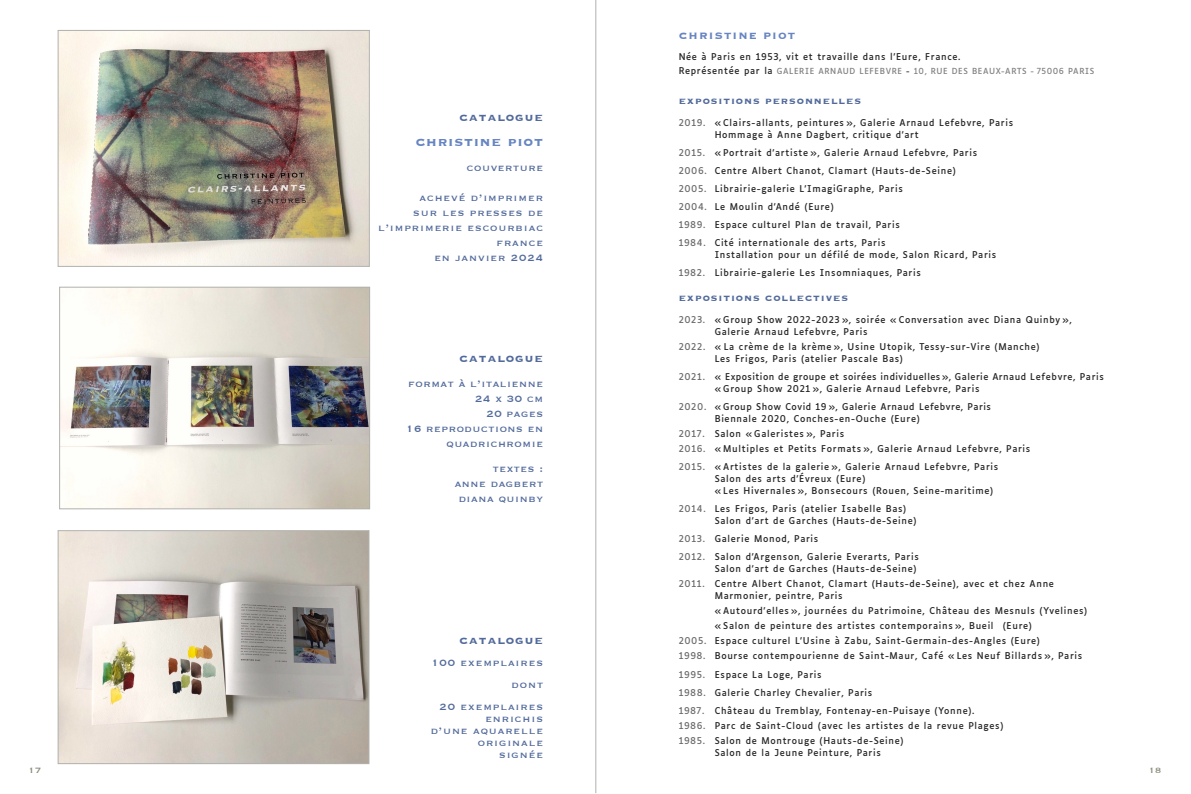
<style>
.page{position:relative;width:1191px;height:794px;background:#fff}
.page>*{position:absolute;margin:0;border:0;box-sizing:border-box;transform-origin:0 0}
.t1{font:700 16px "Copperplate";letter-spacing:.05em;color:#6785c2}
.t2{font:700 14px "Copperplate";letter-spacing:.05em;color:#526a9b}
.t3{font:12px/15px "Copperplate";letter-spacing:.075em;color:#526a9b;text-align:right}
.t4{font:12px/15px "Copperplate";letter-spacing:.05em;color:#526a9b;text-align:right}
.t5{font:700 12px "Copperplate";letter-spacing:.075em;color:#526a9b}
.t6{font:700 12px "Copperplate";letter-spacing:.1em;color:#6785c2}
.t7{font:10px "Copperplate";color:#8a8b79}
.t8{font:9px/18px "Luciole";letter-spacing:.075em;color:#272627}
.t9{font:8px "Luciole";letter-spacing:.075em;color:#828282}
.s1{font-size:9px;color:#272627}
.s2{color:#272627}
.s3{color:#6b6b6b}
</style>
<div class="page">
<img style="left:60px;top:32px;width:308px;height:233px">
<div style="left:58px;top:30px;width:312px;height:237px;border:1px solid #b1b1ad"></div>
<img style="left:61px;top:289px;width:307px;height:218px">
<div style="left:59px;top:287px;width:311px;height:222px;border:1px solid #b1b1ad"></div>
<img style="left:60px;top:532px;width:307px;height:230px">
<div style="left:58px;top:530px;width:311px;height:234px;border:1px solid #b1b1ad"></div>
<hr style="left:595px;top:0;width:1px;height:793px;background:#b1b1ad">
<h2 class="t2" style="left:459px;top:110px;width:85px">catalogue</h2>
<h1 class="t1" style="left:416px;top:133px;width:129px">christine piot</h1>
<h3 class="t4" style="left:467px;top:160px;width:78px">couverture</h3>
<h3 class="t3" style="left:378px;top:190px;width:166px">achevé d’imprimer<br>sur les presses de l’imprimerie escourbiac france<br>en janvier 2024</h3>
<h2 class="t2" style="left:459px;top:351px;width:85px">catalogue</h2>
<h3 class="t4" style="left:406px;top:377px;width:138px">format à l’italienne<br>24 x 30 cm<br>20 pages<br>16 reproductions en quadrichromie</h3>
<h3 class="t4" style="left:455px;top:462px;width:90px">textes :<br>anne dagbert diana quinby</h3>
<h2 class="t2" style="left:459px;top:633px;width:85px">catalogue</h2>
<h3 class="t3" style="left:431px;top:652px;width:113px;line-height:22px">100 exemplaires dont<br>20 exemplaires</h3>
<h3 class="t3" style="left:431px;top:713px;width:114px;line-height:12px">enrichis<br>d’une aquarelle originale<br>signée</h3>
<h3 class="t6" style="left:678px;top:30px;width:118px">CHRISTINE PIOT</h3>
<p class="t8" style="left:678px;top:49px;width:283px">Née à Paris en 1953, vit et travaille dans l’Eure, France.</p>
<p class="t9" style="left:678px;top:68px;width:417px"><span class="s1">Représentée par la</span> GALERIE ARNAUD LEFEBVRE <span class="s2">-</span> 10, RUE DES BEAUX-ARTS - 75006 PARIS</p>
<h3 class="t5" style="left:678px;top:95px;width:184px">expositions personnelles</h3>
<p class="t8" style="left:714px;top:118px;width:300px;line-height:12px;text-indent:-36px"><span class="s3">2019.</span> « Clairs-allants, peintures », Galerie Arnaud Lefebvre, Paris<br>Hommage à Anne Dagbert, critique d’art</p>
<p class="t8" style="left:678px;top:145px;width:300px"><span class="s3">2015.</span> « Portrait d’artiste », Galerie Arnaud Lefebvre, Paris <span class="s3">2006.</span> Centre Albert Chanot, Clamart (Hauts-de-Seine)<br><span class="s3">2005.</span> Librairie-galerie L’ImagiGraphe, Paris<br><span class="s3">2004.</span> Le Moulin d’Andé (Eure)<br><span class="s3">1989.</span> Espace culturel Plan de travail, Paris<br><span class="s3">1984.</span> Cité internationale des arts, Paris</p>
<p class="t8" style="left:678px;top:247px;width:319px;text-indent:36px">Installation pour un défilé de mode, Salon Ricard, Paris<br><span class="s3">1982.</span> Librairie-galerie Les Insomniaques, Paris</p>
<h3 class="t5" style="left:678px;top:292px;width:171px">expositions collectives</h3>
<p class="t8" style="left:714px;top:315px;width:359px;line-height:12px;text-indent:-36px"><span class="s3">2023.</span> « Group Show 2022-2023 », soirée « Conversation avec Diana Quinby »,<br>Galerie Arnaud Lefebvre, Paris</p>
<p class="t8" style="left:714px;top:342px;width:326px;line-height:12px;text-indent:-36px"><span class="s3">2022.</span> « La crème de la krème », Usine Utopik, Tessy-sur-Vire (Manche)<br>Les Frigos, Paris (atelier Pascale Bas)</p>
<p class="t8" style="left:714px;top:372px;width:391px;line-height:12px;text-indent:-36px"><span class="s3">2021.</span> « Exposition de groupe et soirées individuelles», Galerie Arnaud Lefebvre, Paris « Group Show 2021 », Galerie Arnaud Lefebvre, Paris</p>
<p class="t8" style="left:714px;top:402px;width:278px;line-height:12px;text-indent:-36px"><span class="s3">2020.</span> « Group Show Covid 19 », Galerie Arnaud Lefebvre, Paris<br>Biennale 2020, Conches-en-Ouche (Eure)</p>
<p class="t8" style="left:678px;top:427px;width:353px;line-height:15px"><span class="s3">2017.</span> Salon « Galeristes », Paris<br><span class="s3">2016.</span> « Multiples et Petits Formats », Galerie Arnaud Lefebvre, Paris</p>
<p class="t8" style="left:714px;top:462px;width:285px;line-height:12px;text-indent:-36px"><span class="s3">2015.</span> « Artistes de la galerie », Galerie Arnaud Lefebvre, Paris<br>Salon des arts d’Évreux (Eure)<br>« Les Hivernales », Bonsecours (Rouen, Seine-maritime)</p>
<p class="t8" style="left:714px;top:504px;width:203px;line-height:12px;text-indent:-36px"><span class="s3">2014.</span> Les Frigos, Paris (atelier Isabelle Bas)<br>Salon d’art de Garches (Hauts-de-Seine)</p>
<p class="t8" style="left:678px;top:531px;width:242px"><span class="s3">2013.</span> Galerie Monod, Paris<br><span class="s3">2012.</span> Salon d’Argenson, Galerie Everarts, Paris</p>
<p class="t8" style="left:678px;top:562px;width:377px;line-height:15px;text-indent:36px">Salon d’art de Garches (Hauts-de-Seine)<br><span class="s3">2011.</span> Centre Albert Chanot, Clamart (Hauts-de-Seine), avec et chez Anne</p>
<p class="t8" style="left:714px;top:588px;width:130px">Marmonier, peintre, Paris</p>
<p class="t8" style="left:714px;top:603px;width:374px">« Autourd’elles », journées du Patrimoine, Château des Mesnuls (Yvelines)</p>
<p class="t8" style="left:714px;top:618px;width:319px">« Salon de peinture des artistes contemporains », Bueil (Eure)</p>
<p class="t8" style="left:678px;top:633px;width:363px"><span class="s3">2005.</span> Espace culturel L’Usine à Zabu, Saint-Germain-des-Angles (Eure)</p>
<p class="t8" style="left:678px;top:648px;width:405px"><span class="s3">1998.</span> Bourse contempourienne de Saint-Maur, Café « Les Neuf Billards », Paris</p>
<p class="t8" style="left:678px;top:666px;width:297px"><span class="s3">1995.</span> Espace La Loge, Paris<br><span class="s3">1988.</span> Galerie Charley Chevalier, Paris<br><span class="s3">1987.</span> Château du Tremblay, Fontenay-en-Puisaye (Yonne).</p>
<p class="t8" style="left:678px;top:718px;width:326px;line-height:15px"><span class="s3">1986.</span> Parc de Saint-Cloud (avec les artistes de la revue Plages)<br><span class="s3">1985.</span> Salon de Montrouge (Hauts-de-Seine)</p>
<p class="t8" style="left:714px;top:744px;width:168px">Salon de la Jeune Peinture, Paris</p>
<p class="t7" style="left:29px;top:765px;width:14px">17</p>
<p class="t7" style="left:1148px;top:765px;width:14px">18</p>
</div>
